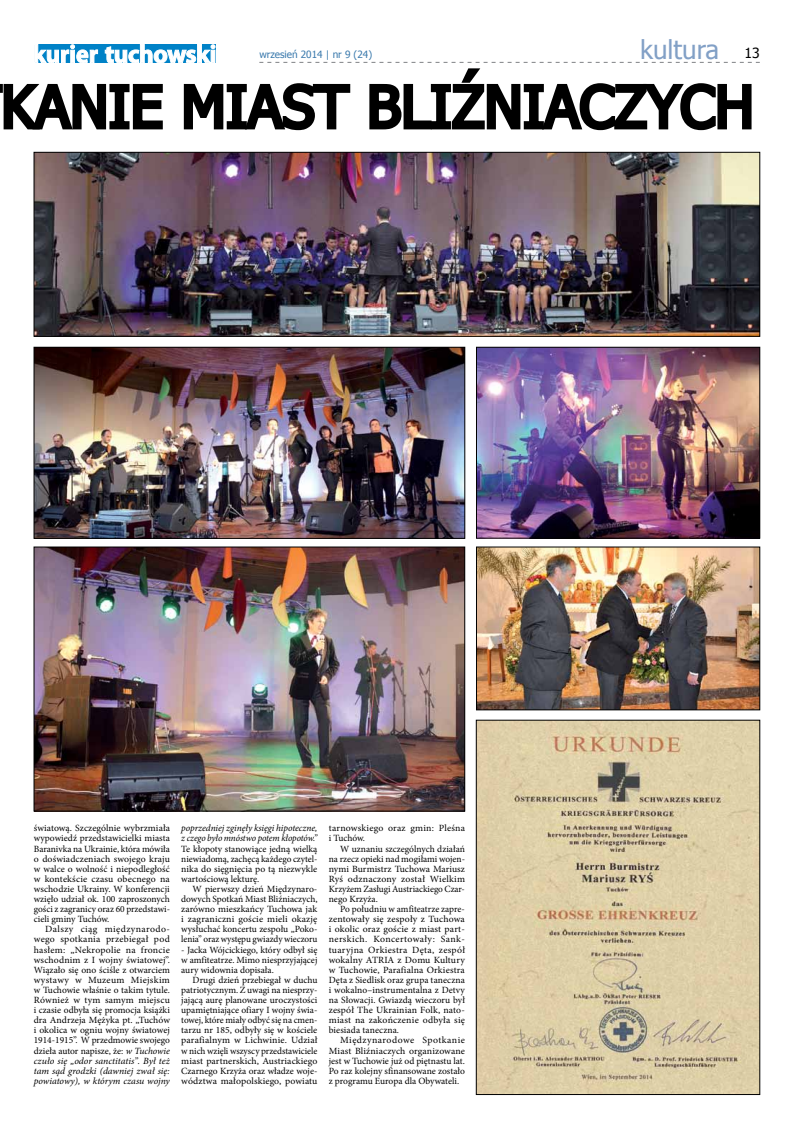
<style>
.page{position:relative;width:808px;height:1134px;background:#fff}
.page>*{position:absolute;margin:0;border:0;box-sizing:border-box;transform-origin:0 0}
.t1{font:57px "Tahoma";letter-spacing:.01em;color:#000}
.t2{font:26px "Tahoma";color:#82a0c6}
.t3{font:10px "Tahoma";color:#3b7aad}
.t4{font:9.5px/10.1px "Minion Pro";color:#000;text-align:justify}
.t5{font:italic 9.5px/10.1px "Minion Pro";letter-spacing:-.005em;color:#000}
.t6{font:9.5px/10.1px "Minion Pro";letter-spacing:.02em;color:#000}
.s1{font-size:14px;color:#000}
.s2{font-style:italic}
</style>
<div class="page">
<svg style="left:0;top:44px;width:760px;height:87px"></svg>
<img style="left:36px;top:349px;width:427px;height:188px">
<div style="left:34px;top:347px;width:431px;height:192px;border:1px solid #000"></div>
<img style="left:36px;top:549px;width:427px;height:260px">
<div style="left:34px;top:547px;width:431px;height:264px;border:1px solid #000"></div>
<img style="left:36px;top:154px;width:722px;height:181px">
<div style="left:34px;top:152px;width:726px;height:185px;border:1px solid #000"></div>
<img style="left:478px;top:349px;width:280px;height:187px">
<div style="left:476px;top:347px;width:284px;height:191px;border:1px solid #000"></div>
<img style="left:478px;top:549px;width:280px;height:159px">
<div style="left:476px;top:547px;width:284px;height:163px;border:1px solid #000"></div>
<img style="left:478px;top:722px;width:280px;height:371px">
<div style="left:476px;top:720px;width:284px;height:375px;border:1px solid #000"></div>
<p class="t3" style="left:259px;top:48px;width:114px">wrzesień 2014 | nr 9 (24)</p>
<h2 class="t2" style="left:640px;top:33px;width:121px">kultura <span class="s1">13</span></h2>
<h1 class="t1" style="left:1px;top:68px;width:754px">KANIE MIAST BLIŹNIACZYCH</h1>
<p class="t4" style="left:34px;top:823px;width:138px">światową. Szczególnie wybrzmiała wypowiedź przedstawicielki miasta Baranivka na Ukrainie, która mówiła o doświadczeniach swojego kraju w walce o wolność i niepodległość w kontekście czasu obecnego na wschodzie Ukrainy. W konferencji wzięło udział ok. 100 zaproszonych gości z zagranicy oraz 60 przedstawi&shy;cieli gminy Tuchów.</p>
<p class="t4" style="left:34px;top:924px;width:138px;text-indent:11px">Dalszy ciąg międzynarodo&shy;wego spotkania przebiegał pod hasłem: „Nekropolie na froncie wschodnim z I wojny światowej”.<br>Wiązało się ono ściśle z otwarciem wystawy w Muzeum Miejskim w Tuchowie właśnie o takim tytule.<br>Również w tym samym miejscu i czasie odbyła się promocja książki dra Andrzeja Mężyka pt. „Tuchów i okolica w ogniu wojny światowej 1914-1915”. W przedmowie swojego dzieła autor napisze, że: <span class="s2">w Tuchowie czuło się „odor sanctitatis”. Był też tam sąd grodzki (dawniej zwał się: powiatowy), w którym czasu wojny</span></p>
<p class="t5" style="left:181px;top:823px;width:138px">poprzedniej zginęły księgi hipoteczne, z czego było mnóstwo potem kłopotów.”</p>
<p class="t4" style="left:181px;top:843px;width:138px">Te kłopoty stanowiące jedną wielką niewiadomą, zachęcą każdego czytel&shy;nika do sięgnięcia po tą niezwykle wartościową lekturę.</p>
<p class="t4" style="left:181px;top:884px;width:138px;text-indent:11px">W pierwszy dzień Międzynaro&shy;dowych Spotkań Miast Bliźniaczych, zarówno mieszkańcy Tuchowa jak i zagraniczni goście mieli okazję wysłuchać koncertu zespołu „Poko&shy;lenia” oraz występu gwiazdy wieczoru</p>
<p class="t4" style="left:181px;top:944px;width:138px">- Jacka Wójcickiego, który odbył się w amfiteatrze. Mimo niesprzyjającej aury widownia dopisała.</p>
<p class="t4" style="left:181px;top:975px;width:138px;text-indent:11px">Drugi dzień przebiegał w duchu patriotycznym. Z uwagi na niesprzy&shy;jającą aurę planowane uroczystości upamiętniające ofiary I wojny świa&shy;towej, które miały odbyć się na cmen&shy;tarzu nr 185, odbyły się w kościele parafialnym w Lichwinie. Udział w nich wzięli wszyscy przedstawiciele miast partnerskich, Austriackiego Czarnego Krzyża oraz władze woje&shy;wództwa małopolskiego, powiatu</p>
<p class="t6" style="left:329px;top:823px;width:138px">tarnowskiego oraz gmin: Pleśna i Tuchów.</p>
<p class="t4" style="left:329px;top:843px;width:138px;text-indent:11px">W uznaniu szczególnych działań na rzecz opieki nad mogiłami wojen&shy;nymi Burmistrz Tuchowa Mariusz Ryś odznaczony został Wielkim Krzyżem Zasługi Austriackiego Czar&shy;nego Krzyża.</p>
<p class="t4" style="left:329px;top:904px;width:138px;text-indent:11px">Po południu w amfiteatrze zapre&shy;zentowały się zespoły z Tuchowa i okolic oraz goście z miast part&shy;nerskich. Koncertowały: Sank&shy;tuaryjna Orkiestra Dęta, zespół wokalny ATRIA z Domu Kultury w Tuchowie, Parafialna Orkiestra Dęta z Siedlisk oraz grupa taneczna i wokalno–instrumentalna z Detvy na Słowacji. Gwiazdą wieczoru był zespół The Ukrainian Folk, nato&shy;miast na zakończenie odbyła się biesiada taneczna.</p>
<p class="t4" style="left:329px;top:1035px;width:138px;text-indent:11px">Międzynarodowe Spotkanie Miast Bliźniaczych organizowane jest w Tuchowie już od piętnastu lat.<br>Po raz kolejny sfinansowane zostało z programu Europa dla Obywateli.</p>
</div>
